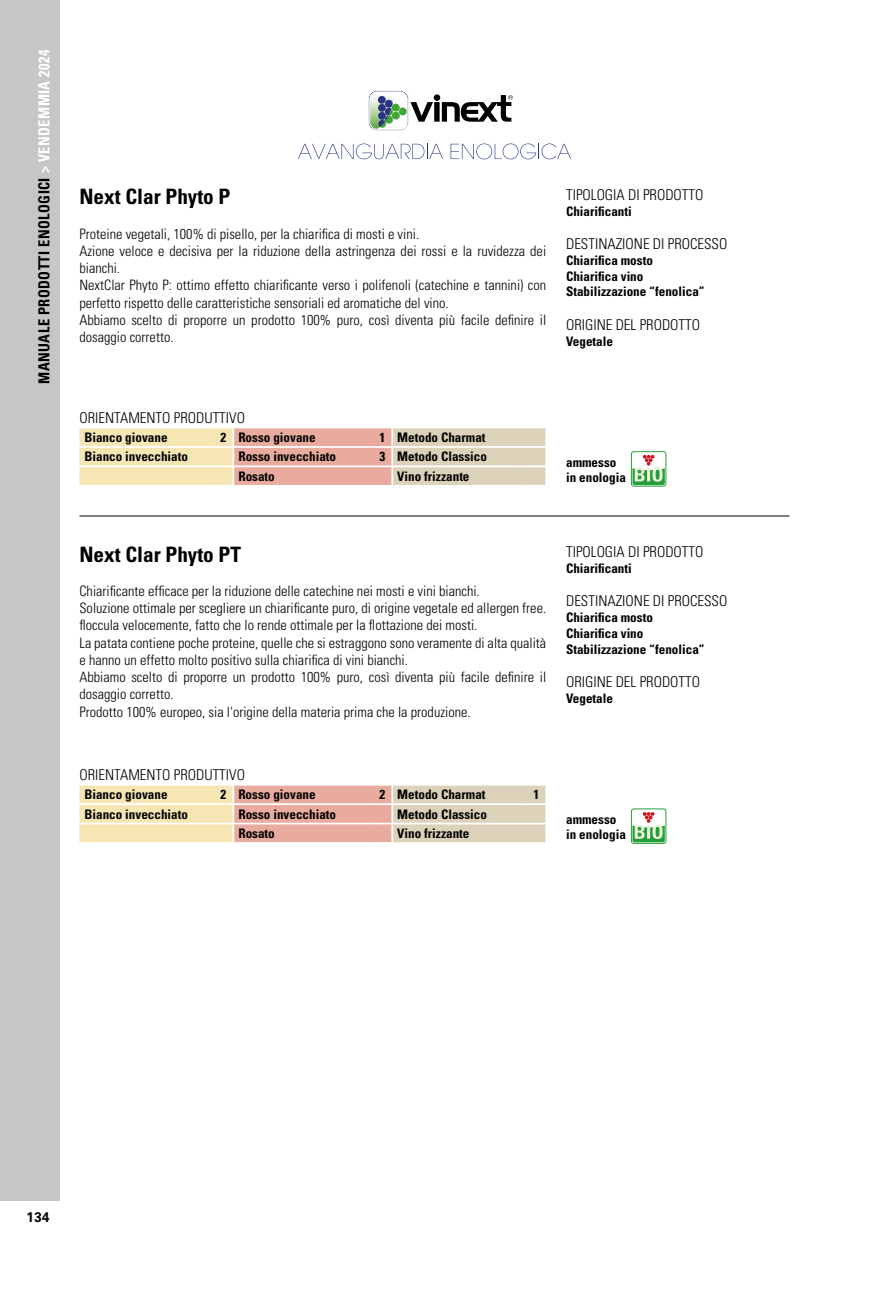
<style>
.page{position:relative;width:869px;height:1290px;background:#fff}
.page>*{position:absolute;margin:0;border:0;box-sizing:border-box;transform-origin:0 0}
.t1{font:700 condensed 21.18px "Univers LT Std";color:#000}
.t2{font:700 condensed 15.22px "Univers LT Std";letter-spacing:.03em;color:#000;scale:.95 1}
.t3{font:300 condensed 14.88px "Univers LT Std";color:#000}
.t4{font:300 condensed 14.35px/17.2px "Univers LT Std";color:#000}
.t5{font:700 14px "Univers LT Std";color:#000;scale:.95 1}
.t6{font:700 condensed 13.12px/15.8px "Univers LT Std";color:#000}
.s1{color:#fff}
</style>
<div class="page">
<div style="left:0;top:0;width:60px;height:1200px;background:#c6c6c6"></div>
<hr style="left:79px;top:515px;width:710px;height:1px;background:#000">
<svg style="left:79px;top:427px;width:467px;height:59px;background:#ead0b6"></svg>
<hr style="left:392px;top:465px;width:134px;height:2px;background:#fff">
<hr style="left:392px;top:485px;width:134px;height:2px;background:#fff">
<hr style="left:526px;top:485px;width:21px;height:2px;background:#fff">
<svg style="left:630px;top:451px;width:36px;height:36px"></svg>
<svg style="left:79px;top:785px;width:467px;height:58px;background:#eacfb5"></svg>
<hr style="left:392px;top:823px;width:134px;height:1px;background:#fff">
<hr style="left:392px;top:842px;width:134px;height:2px;background:#fff">
<hr style="left:526px;top:842px;width:21px;height:2px;background:#fff">
<svg style="left:630px;top:808px;width:36px;height:36px"></svg>
<svg style="left:368px;top:91px;width:144px;height:39px"></svg>
<svg style="left:298px;top:144px;width:145px;height:15px"></svg>
<svg style="left:450px;top:144px;width:120px;height:15px"></svg>
<p class="t2" style="left:35px;top:384px;width:353px;rotate:-90deg">MANUALE PRODOTTI ENOLOGICI <span class="s1">&gt; VENDEMMIA 2024</span></p>
<h1 class="t1" style="left:79px;top:184px;width:152px">Next Clar Phyto P</h1>
<p class="t4" style="left:79px;top:225px;width:468px">Proteine vegetali, 100% di pisello, per la chiarifica di mosti e vini.<br>Azione veloce e decisiva per la riduzione della astringenza dei rossi e la ruvidezza dei bianchi.<br>NextClar Phyto P: ottimo effetto chiarificante verso i polifenoli (catechine e tannini) con perfetto rispetto delle caratteristiche sensoriali ed aromatiche del vino.<br>Abbiamo scelto di proporre un prodotto 100% puro, così diventa più facile definire il dosaggio corretto.</p>
<p class="t3" style="left:566px;top:186px;width:139px">TIPOLOGIA DI PRODOTTO</p>
<p class="t6" style="left:566px;top:203px;width:67px">Chiarificanti</p>
<p class="t3" style="left:566px;top:235px;width:163px">DESTINAZIONE DI PROCESSO</p>
<p class="t6" style="left:566px;top:252px;width:140px">Chiarifica mosto<br>Chiarifica vino<br>Stabilizzazione “fenolica”</p>
<p class="t3" style="left:566px;top:316px;width:135px">ORIGINE DEL PRODOTTO</p>
<p class="t6" style="left:566px;top:333px;width:48px">Vegetale</p>
<p class="t3" style="left:79px;top:409px;width:167px">ORIENTAMENTO PRODUTTIVO</p>
<p class="t6" style="left:84px;top:429px;width:85px">Bianco giovane</p>
<p class="t6" style="left:220px;top:429px;width:97px">2 Rosso giovane</p>
<p class="t6" style="left:379px;top:429px;width:108px">1 Metodo Charmat</p>
<p class="t6" style="left:84px;top:449px;width:105px">Bianco invecchiato</p>
<p class="t6" style="left:238px;top:449px;width:99px">Rosso invecchiato</p>
<p class="t6" style="left:379px;top:449px;width:109px">3 Metodo Classico</p>
<p class="t6" style="left:238px;top:468px;width:38px">Rosato</p>
<p class="t6" style="left:397px;top:468px;width:74px">Vino frizzante</p>
<p class="t6" style="left:566px;top:455px;width:61px;line-height:14.9px">ammesso in enologia</p>
<h1 class="t1" style="left:79px;top:541px;width:163px">Next Clar Phyto PT</h1>
<p class="t4" style="left:79px;top:582px;width:468px">Chiarificante efficace per la riduzione delle catechine nei mosti e vini bianchi.<br>Soluzione ottimale per scegliere un chiarificante puro, di origine vegetale ed allergen free. floccula velocemente, fatto che lo rende ottimale per la flottazione dei mosti.<br>La patata contiene poche proteine, quelle che si estraggono sono veramente di alta qualità e hanno un effetto molto positivo sulla chiarifica di vini bianchi.<br>Abbiamo scelto di proporre un prodotto 100% puro, così diventa più facile definire il dosaggio corretto.<br>Prodotto 100% europeo, sia l'origine della materia prima che la produzione.</p>
<p class="t3" style="left:79px;top:766px;width:167px">ORIENTAMENTO PRODUTTIVO</p>
<p class="t3" style="left:566px;top:543px;width:139px">TIPOLOGIA DI PRODOTTO</p>
<p class="t6" style="left:566px;top:560px;width:67px">Chiarificanti</p>
<p class="t3" style="left:566px;top:592px;width:163px">DESTINAZIONE DI PROCESSO</p>
<p class="t6" style="left:566px;top:609px;width:140px">Chiarifica mosto<br>Chiarifica vino<br>Stabilizzazione “fenolica”</p>
<p class="t3" style="left:566px;top:673px;width:135px">ORIGINE DEL PRODOTTO</p>
<p class="t6" style="left:566px;top:690px;width:48px">Vegetale</p>
<p class="t6" style="left:84px;top:786px;width:85px">Bianco giovane</p>
<p class="t6" style="left:220px;top:786px;width:97px">2 Rosso giovane</p>
<p class="t6" style="left:379px;top:786px;width:108px">2 Metodo Charmat</p>
<p class="t6" style="left:533px;top:786px;width:7px">1</p>
<p class="t6" style="left:84px;top:806px;width:105px">Bianco invecchiato</p>
<p class="t6" style="left:238px;top:806px;width:99px">Rosso invecchiato</p>
<p class="t6" style="left:397px;top:806px;width:91px">Metodo Classico</p>
<p class="t6" style="left:238px;top:825px;width:38px">Rosato</p>
<p class="t6" style="left:397px;top:825px;width:74px">Vino frizzante</p>
<p class="t6" style="left:566px;top:812px;width:61px;line-height:14.9px">ammesso in enologia</p>
<p class="t5" style="left:27px;top:1209px;width:26px">134</p>
</div>
